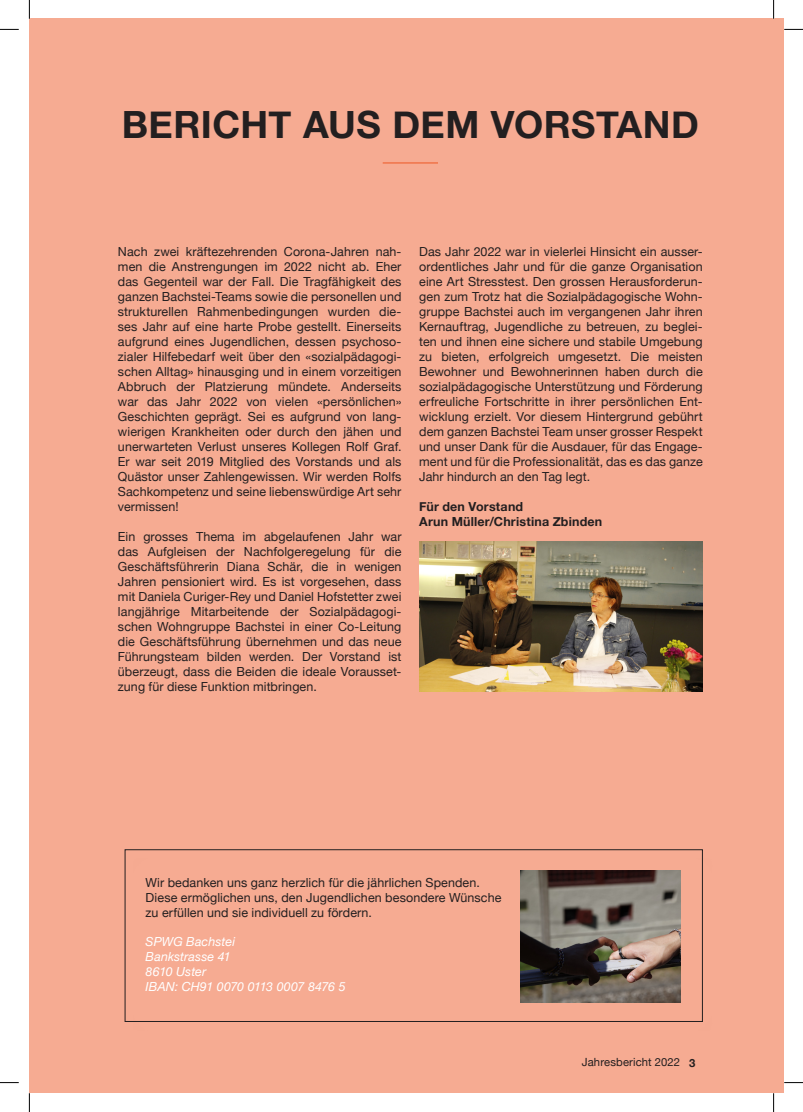
<style>
.page{position:relative;width:803px;height:1112px;background:#fff}
.page>*{position:absolute;margin:0;border:0;box-sizing:border-box;transform-origin:0 0}
.Head{font:700 37.5px "Helvetica Neue";letter-spacing:.01em;color:#231f20}
.Fliesstext{font:12.5px/15px "Helvetica Neue";letter-spacing:.005em;color:#231f20;text-align:justify}
.Fliesstext-2{font:italic 12.5px/15px "Helvetica Neue";letter-spacing:.005em;color:#fff}
.Name_Autor{font:700 12.5px/15px "Helvetica Neue";letter-spacing:.015em;color:#231f20}
.Seitenzahl{font:11.25px "Helvetica Neue";letter-spacing:.01em;color:#231f20}
.Seitenzahl-2{font:700 11.25px "Helvetica Neue";color:#231f20}
</style>
<div class="page">
<div style="left:29px;top:19px;width:755px;height:1073px;background:#f6ab92"></div>
<hr style="left:383px;top:163px;width:55px;height:1px;background:#ed5825">
<div style="left:125px;top:849px;width:578px;height:172px;border:1px solid #231f20"></div>
<img style="left:520px;top:870px;width:160px;height:132px">
<img style="left:419px;top:541px;width:284px;height:150px">
<svg style="left:0;top:29px;width:19px;height:1px"></svg>
<svg style="left:784px;top:29px;width:19px;height:1px"></svg>
<svg style="left:0;top:1082px;width:19px;height:1px"></svg>
<svg style="left:784px;top:1082px;width:19px;height:1px"></svg>
<svg style="left:29px;top:0;width:1px;height:19px"></svg>
<svg style="left:29px;top:1092px;width:1px;height:19px"></svg>
<svg style="left:773px;top:0;width:1px;height:19px"></svg>
<svg style="left:773px;top:1092px;width:1px;height:19px"></svg>
<p class="Head" style="left:122px;top:95px;width:579px">BERICHT AUS DEM VORSTAND</p>
<p class="Fliesstext" style="left:118px;top:244px;width:285px">Nach zwei kräftezehrenden Corona-Jahren nah&shy;men die Anstrengungen im 2022 nicht ab. Eher das Gegenteil war der Fall. Die Tragfähigkeit des ganzen Bachstei-Teams sowie die personellen und strukturellen Rahmenbedingungen wurden die&shy;ses Jahr auf eine harte Probe gestellt. Einerseits aufgrund eines Jugendlichen, dessen psychoso&shy;zialer Hilfebedarf weit über den «sozialpädagogi&shy;schen Alltag» hinausging und in einem vorzeitigen Abbruch der Platzierung mündete. Anderseits war das Jahr 2022 von vielen «persönlichen» Geschichten geprägt. Sei es aufgrund von lang&shy;wierigen Krankheiten oder durch den jähen und unerwarteten Verlust unseres Kollegen Rolf Graf.<br>Er war seit 2019 Mitglied des Vorstands und als Quästor unser Zahlengewissen. Wir werden Rolfs Sachkompetenz und seine liebenswürdige Art sehr vermissen!</p>
<p class="Fliesstext" style="left:118px;top:529px;width:285px">Ein grosses Thema im abgelaufenen Jahr war das Aufgleisen der Nachfolgeregelung für die Geschäftsführerin Diana Schär, die in wenigen Jahren pensioniert wird. Es ist vorgesehen, dass mit Daniela Curiger-Rey und Daniel Hofstetter zwei langjährige Mitarbeitende der Sozialpädagogi&shy;schen Wohngruppe Bachstei in einer Co-Leitung die Geschäftsführung übernehmen und das neue Führungsteam bilden werden. Der Vorstand ist überzeugt, dass die Beiden die ideale Vorausset&shy;zung für diese Funktion mitbringen.</p>
<p class="Fliesstext" style="left:419px;top:244px;width:285px">Das Jahr 2022 war in vielerlei Hinsicht ein ausser&shy;ordentliches Jahr und für die ganze Organisation eine Art Stresstest. Den grossen Herausforderun&shy;gen zum Trotz hat die Sozialpädagogische Wohn&shy;gruppe Bachstei auch im vergangenen Jahr ihren Kernauftrag, Jugendliche zu betreuen, zu beglei&shy;ten und ihnen eine sichere und stabile Umgebung zu bieten, erfolgreich umgesetzt. Die meisten Bewohner und Bewohnerinnen haben durch die sozialpädagogische Unterstützung und Förderung erfreuliche Fortschritte in ihrer persönlichen Ent&shy;wicklung erzielt. Vor diesem Hintergrund gebührt dem ganzen Bachstei Team unser grosser Respekt und unser Dank für die Ausdauer, für das Engage&shy;ment und für die Professionalität, das es das ganze Jahr hindurch an den Tag legt.</p>
<p class="Name_Autor" style="left:419px;top:499px;width:185px">Für den Vorstand<br>Arun Müller/Christina Zbinden</p>
<p class="Fliesstext" style="left:146px;top:875px;width:357px;text-align:left">Wir bedanken uns ganz herzlich für die jährlichen Spenden.<br>Diese ermöglichen uns, den Jugendlichen besondere Wünsche zu erfüllen und sie individuell zu fördern.</p>
<p class="Fliesstext-2" style="left:146px;top:934px;width:201px">SPWG Bachstei<br>Bankstrasse 41<br>8610 Uster<br>IBAN: CH91 0070 0113 0007 8476 5</p>
<p class="Seitenzahl" style="left:582px;top:1053px;width:100px">Jahresbericht 2022</p>
<p class="Seitenzahl-2" style="left:689px;top:1053px;width:8px">3</p>
</div>
